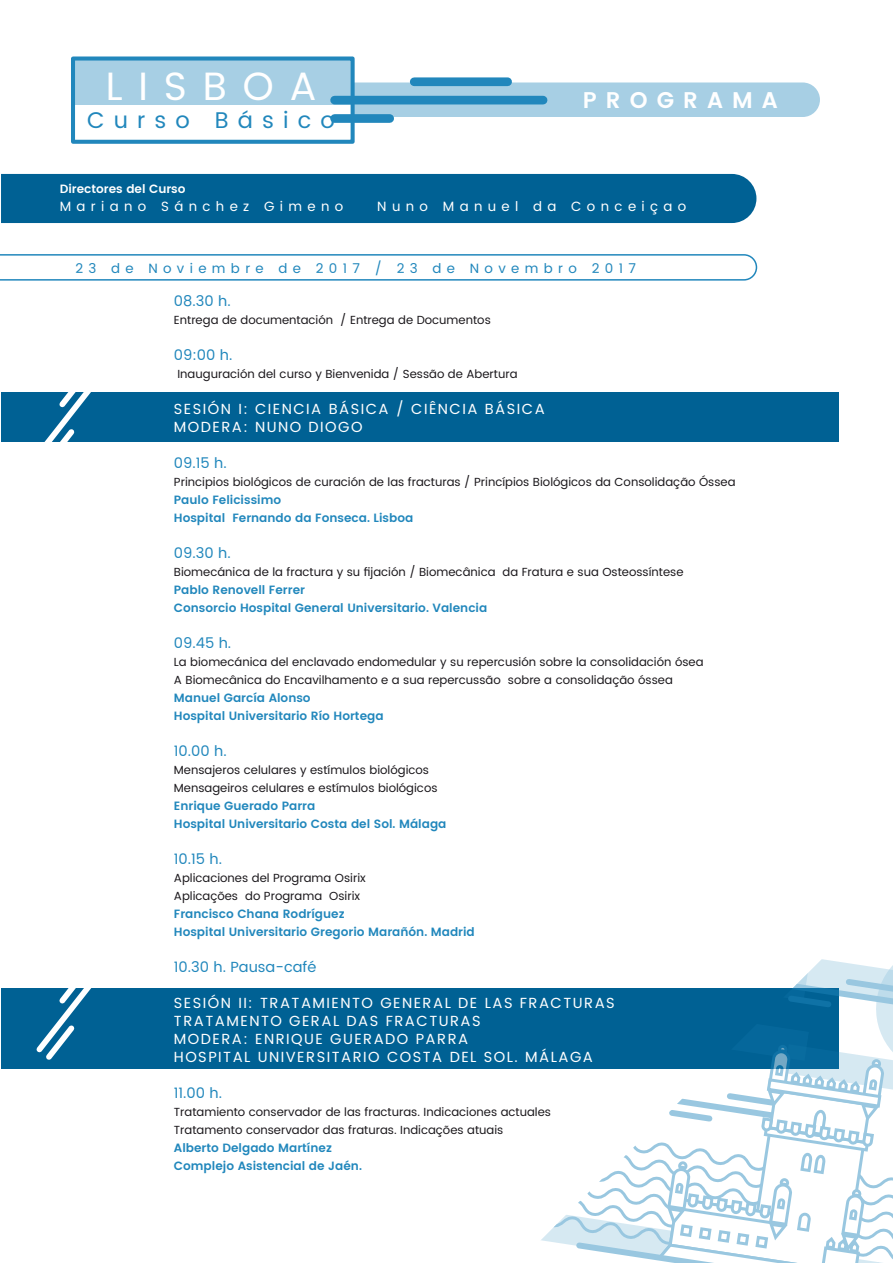
<style>
.page{position:relative;width:893px;height:1263px;background:#fff}
.page>*{position:absolute;margin:0;border:0;box-sizing:border-box;transform-origin:0 0}
.t1{font:39.45px "Poppins";letter-spacing:.4em;color:#fff}
.t2{font:22.65px "Poppins";letter-spacing:.4em;color:#2187bc}
.t3{font:600 22.65px "Poppins";letter-spacing:.4em;color:#fff}
.t4{font:14.7px/18px "Poppins";letter-spacing:.1em;color:#fff}
.t5{font:14.7px "Poppins";color:#2187bc}
.t6{font:13.35px "Poppins";letter-spacing:.4em;color:#fff}
.t7{font:13.35px "Poppins";letter-spacing:.4em;color:#2187bc}
.t8{font:600 12px/18px "Poppins";color:#2187bc}
.t9{font:600 12px "Poppins";color:#fff}
.t10{font:11.7px/18px "Poppins";color:#1a171b}
</style>
<div class="page">
<div style="left:1px;top:174px;width:755px;height:49px;background:#006194"></div>
<div style="left:1px;top:989px;width:837px;height:80px;background:#006194"></div>
<div style="left:1px;top:392px;width:837px;height:50px;background:#006194"></div>
<div style="left:414px;top:77px;width:94px;height:9px;background:#2187bc"></div>
<div style="left:335px;top:114px;width:55px;height:9px;background:#2187bc"></div>
<svg style="left:355px;top:82px;width:465px;height:35px"></svg>
<div style="left:73px;top:59px;width:280px;height:46px;background:#a7cfe4"></div>
<div style="left:71px;top:56px;width:284px;height:88px;border:4px solid #2187bc"></div>
<svg style="left:0;top:254px;width:758px;height:27px"></svg>
<svg style="left:517px;top:959px;width:376px;height:304px"></svg>
<svg style="left:44px;top:392px;width:47px;height:50px"></svg>
<svg style="left:36px;top:989px;width:55px;height:71px"></svg>
<h1 class="t1" style="left:106px;top:58px;width:212px">LISBOA</h1>
<h2 class="t2" style="left:87px;top:104px;width:249px">Curso Básico</h2>
<h2 class="t3" style="left:583px;top:83px;width:196px">PROGRAMA</h2>
<p class="t9" style="left:60px;top:180px;width:127px">Directores del Curso</p>
<p class="t6" style="left:60px;top:197px;width:285px">Mariano Sánchez Gimeno</p>
<p class="t6" style="left:377px;top:197px;width:311px">Nuno Manuel da Conceiçao</p>
<p class="t7" style="left:75px;top:259px;width:562px">23 de Noviembre de 2017 / 23 de Novembro 2017</p>
<p class="t5" style="left:174px;top:290px;width:58px">08.30 h.</p>
<p class="t10" style="left:174px;top:311px;width:318px">Entrega de documentación / Entrega de Documentos</p>
<p class="t5" style="left:174px;top:344px;width:60px">09:00 h.</p>
<p class="t10" style="left:177px;top:365px;width:342px">Inauguración del curso y Bienvenida / Sessão de Abertura</p>
<p class="t4" style="left:174px;top:400px;width:372px">SESIÓN I: CIENCIA BÁSICA / CIÊNCIA BÁSICA<br>MODERA: NUNO DIOGO</p>
<p class="t5" style="left:174px;top:452px;width:54px">09.15 h.</p>
<p class="t10" style="left:174px;top:473px;width:563px">Principios biológicos de curación de las fracturas / Princípios Biológicos da Consolidação Óssea</p>
<p class="t8" style="left:174px;top:491px;width:241px">Paulo Felicissimo<br>Hospital Fernando da Fonseca. Lisboa</p>
<p class="t5" style="left:174px;top:542px;width:58px">09.30 h.</p>
<p class="t10" style="left:174px;top:563px;width:511px">Biomecánica de la fractura y su fijación / Biomecânica da Fratura e sua Osteossíntese</p>
<p class="t8" style="left:174px;top:581px;width:315px">Pablo Renovell Ferrer<br>Consorcio Hospital General Universitario. Valencia</p>
<p class="t5" style="left:174px;top:632px;width:59px">09.45 h.</p>
<p class="t10" style="left:174px;top:653px;width:531px">La biomecánica del enclavado endomedular y su repercusión sobre la consolidación ósea<br>A Biomecânica do Encavilhamento e a sua repercussão sobre a consolidação óssea</p>
<p class="t8" style="left:174px;top:689px;width:211px">Manuel García Alonso<br>Hospital Universitario Río Hortega</p>
<p class="t5" style="left:174px;top:740px;width:54px">10.00 h.</p>
<p class="t10" style="left:174px;top:761px;width:265px">Mensajeros celulares y estímulos biológicos<br>Mensageiros celulares e estímulos biológicos</p>
<p class="t8" style="left:174px;top:797px;width:274px">Enrique Guerado Parra<br>Hospital Universitario Costa del Sol. Málaga</p>
<p class="t5" style="left:174px;top:848px;width:50px">10.15 h.</p>
<p class="t10" style="left:174px;top:869px;width:193px">Aplicaciones del Programa Osirix<br>Aplicações do Programa Osirix</p>
<p class="t8" style="left:174px;top:905px;width:302px">Francisco Chana Rodríguez<br>Hospital Universitario Gregorio Marañón. Madrid</p>
<p class="t5" style="left:174px;top:956px;width:144px">10.30 h. Pausa-café</p>
<p class="t4" style="left:174px;top:994px;width:442px">SESIÓN II: TRATAMIENTO GENERAL DE LAS FRACTURAS TRATAMENTO GERAL DAS FRACTURAS<br>MODERA: ENRIQUE GUERADO PARRA<br>HOSPITAL UNIVERSITARIO COSTA DEL SOL. MÁLAGA</p>
<p class="t5" style="left:174px;top:1082px;width:50px">11.00 h.</p>
<p class="t10" style="left:174px;top:1103px;width:379px">Tratamiento conservador de las fracturas. Indicaciones actuales<br>Tratamento conservador das fraturas. Indicações atuais</p>
<p class="t8" style="left:174px;top:1139px;width:190px">Alberto Delgado Martínez<br>Complejo Asistencial de Jaén.</p>
</div>
